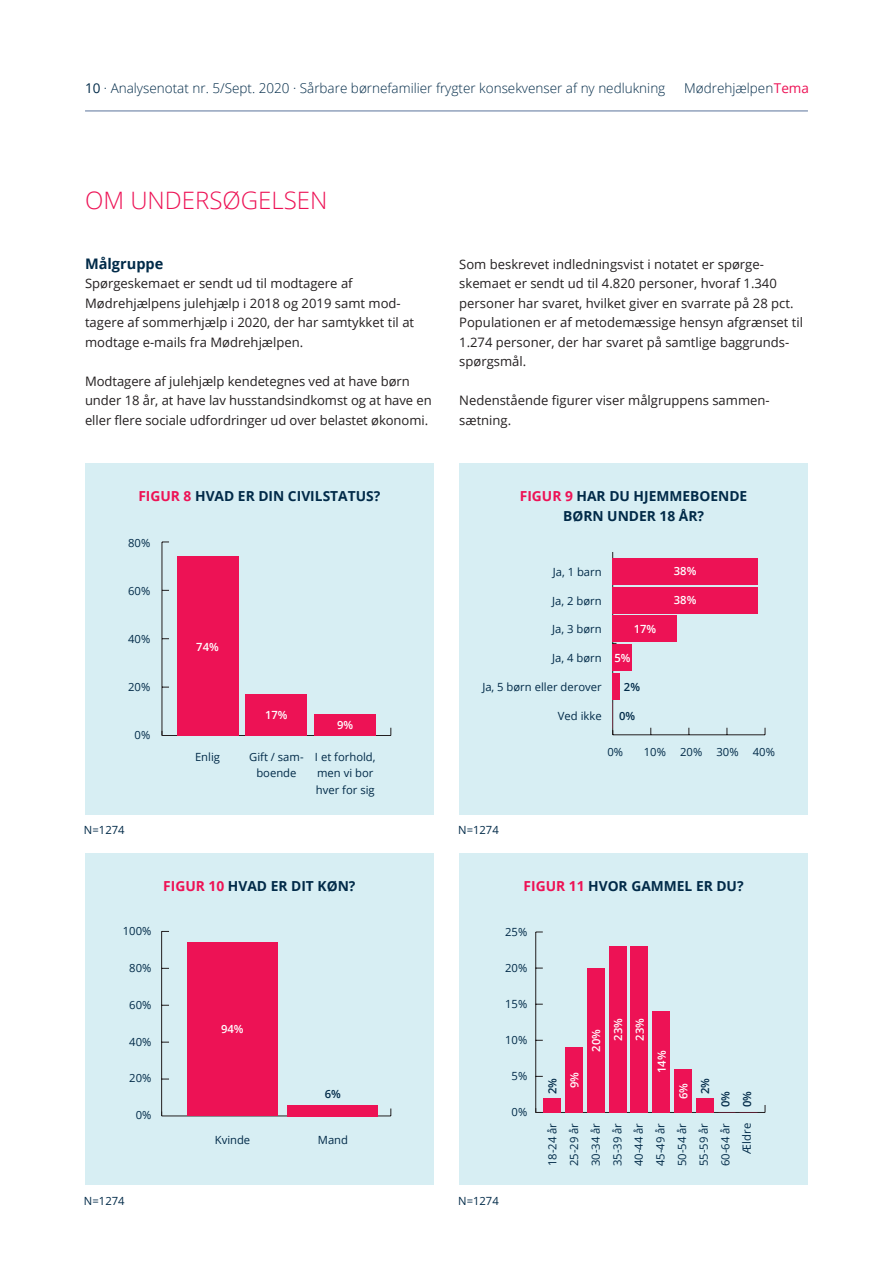
<style>
.page{position:relative;width:893px;height:1263px;background:#fff}
.page>*{position:absolute;margin:0;border:0;box-sizing:border-box;transform-origin:0 0}
.Temamanchet{font:300 24px "Open Sans";color:#ed1255}
.Afsnitsrubrikker{font:700 14.55px "Open Sans";color:#012a48}
.Figurtitler{font:700 13.8px "Open Sans";color:#012a48}
.t1{font:300 13.5px "Open Sans";color:#012a48}
.Brødtekst_8_7_13{font:13.05px/19.5px "Open Sans";color:#231f20}
.Figurtekst{font:11.25px/16.5px "Open Sans";color:#012a48}
.Figurtal{font:600 11.25px "Open Sans";color:#fff}
.Figurtal-2{font:600 11.25px "Open Sans";color:#012a48}
.s1{font-weight:400}
.s2{font-weight:400;color:#ed1255}
.s3{color:#ed1255}
</style>
<div class="page">
<hr style="left:85px;top:111px;width:723px;height:1px;background:#5b749b">
<div style="left:85px;top:464px;width:349px;height:351px;background:#d7eef3"></div>
<div style="left:459px;top:464px;width:349px;height:351px;background:#d7eef3"></div>
<div style="left:85px;top:854px;width:349px;height:331px;background:#d7eef3"></div>
<hr style="left:162px;top:1115px;width:229px;height:1px;background:#231f20">
<hr style="left:161px;top:931px;width:1px;height:185px;background:#231f20">
<div style="left:288px;top:1105px;width:90px;height:11px;background:#ed1255"></div>
<div style="left:188px;top:942px;width:90px;height:174px;background:#ed1255"></div>
<hr style="left:162px;top:735px;width:229px;height:1px;background:#231f20">
<hr style="left:162px;top:542px;width:1px;height:193px;background:#231f20">
<div style="left:314px;top:714px;width:62px;height:22px;background:#ed1255"></div>
<div style="left:245px;top:694px;width:62px;height:42px;background:#ed1255"></div>
<div style="left:177px;top:556px;width:62px;height:180px;background:#ed1255"></div>
<hr style="left:613px;top:734px;width:152px;height:1px;background:#231f20">
<hr style="left:612px;top:552px;width:1px;height:183px;background:#231f20">
<div style="left:612px;top:674px;width:8px;height:26px;background:#ed1255"></div>
<div style="left:612px;top:645px;width:20px;height:26px;background:#ed1255"></div>
<div style="left:612px;top:616px;width:65px;height:26px;background:#ed1255"></div>
<div style="left:612px;top:587px;width:146px;height:26px;background:#ed1255"></div>
<div style="left:612px;top:558px;width:146px;height:26px;background:#ed1255"></div>
<div style="left:459px;top:854px;width:349px;height:331px;background:#d7eef3"></div>
<hr style="left:536px;top:1112px;width:229px;height:1px;background:#231f20">
<hr style="left:535px;top:932px;width:1px;height:180px;background:#231f20">
<svg style="left:535px;top:1108px;width:6px;height:5px"></svg>
<div style="left:696px;top:1098px;width:18px;height:15px;background:#ed1255"></div>
<div style="left:674px;top:1069px;width:18px;height:44px;background:#ed1255"></div>
<div style="left:653px;top:1011px;width:17px;height:102px;background:#ed1255"></div>
<div style="left:631px;top:946px;width:17px;height:167px;background:#ed1255"></div>
<div style="left:609px;top:946px;width:17px;height:167px;background:#ed1255"></div>
<div style="left:587px;top:968px;width:18px;height:145px;background:#ed1255"></div>
<div style="left:565px;top:1047px;width:18px;height:66px;background:#ed1255"></div>
<div style="left:543px;top:1098px;width:18px;height:15px;background:#ed1255"></div>
<p class="t1" style="left:85px;top:79px;width:582px"><span class="s1">10</span> · Analysenotat nr. 5/Sept. 2020 · Sårbare børnefamilier frygter konsekvenser af ny nedlukning</p>
<p class="t1" style="left:684px;top:79px;width:126px">Mødrehjælpen<span class="s2">Tema</span></p>
<p class="Temamanchet" style="left:85px;top:184px;width:244px">OM UNDERSØGELSEN</p>
<p class="Afsnitsrubrikker" style="left:85px;top:253px;width:80px">Målgruppe</p>
<p class="Brødtekst_8_7_13" style="left:85px;top:273px;width:331px">Spørgeskemaet er sendt ud til modtagere af Mødrehjælpens julehjælp i 2018 og 2019 samt mod&shy;tagere af sommerhjælp i 2020, der har samtykket til at modtage e-mails fra Mødrehjælpen.</p>
<p class="Brødtekst_8_7_13" style="left:85px;top:371px;width:348px">Modtagere af julehjælp kendetegnes ved at have børn under 18 år, at have lav husstandsindkomst og at have en eller flere sociale udfordringer ud over belastet økonomi.</p>
<p class="Figurtitler" style="left:138px;top:486px;width:244px"><span class="s3">FIGUR 8</span> HVAD ER DIN CIVILSTATUS?</p>
<p class="Figurtekst" style="left:128px;top:534px;width:24px">80%</p>
<p class="Figurtekst" style="left:128px;top:582px;width:24px">60%</p>
<p class="Figurtekst" style="left:128px;top:630px;width:24px">40%</p>
<p class="Figurtekst" style="left:128px;top:678px;width:24px">20%</p>
<p class="Figurtekst" style="left:135px;top:726px;width:17px">0%</p>
<p class="Figurtekst" style="left:84px;top:821px;width:42px">N=1274</p>
<p class="Figurtal" style="left:196px;top:639px;width:24px">74%</p>
<p class="Figurtal" style="left:265px;top:708px;width:24px">17%</p>
<p class="Figurtekst" style="left:195px;top:748px;width:27px">Enlig</p>
<p class="Figurtekst" style="left:249px;top:748px;width:56px">Gift / sam-</p>
<p class="Figurtekst" style="left:256px;top:765px;width:42px">boende</p>
<p class="Figurtal" style="left:337px;top:717px;width:18px">9%</p>
<p class="Figurtekst" style="left:315px;top:748px;width:62px">I et forhold, men vi bor hver for sig</p>
<p class="Figurtitler" style="left:163px;top:876px;width:194px"><span class="s3">FIGUR 10</span> HVAD ER DIT KØN?</p>
<p class="Figurtekst" style="left:123px;top:923px;width:30px">100%</p>
<p class="Figurtekst" style="left:129px;top:959px;width:24px">80%</p>
<p class="Figurtekst" style="left:129px;top:996px;width:24px">60%</p>
<p class="Figurtekst" style="left:129px;top:1033px;width:24px">40%</p>
<p class="Figurtekst" style="left:129px;top:1070px;width:24px">20%</p>
<p class="Figurtekst" style="left:136px;top:1106px;width:17px">0%</p>
<p class="Figurtal" style="left:221px;top:1021px;width:24px">94%</p>
<p class="Figurtal-2" style="left:325px;top:1086px;width:18px">6%</p>
<p class="Figurtekst" style="left:215px;top:1132px;width:37px">Kvinde</p>
<p class="Figurtekst" style="left:318px;top:1132px;width:32px">Mand</p>
<p class="Figurtekst" style="left:84px;top:1192px;width:42px">N=1274</p>
<p class="Brødtekst_8_7_13" style="left:459px;top:254px;width:345px">Som beskrevet indledningsvist i notatet er spørge&shy;skemaet er sendt ud til 4.820 personer, hvoraf 1.340 personer har svaret, hvilket giver en svarrate på 28 pct.<br>Populationen er af metodemæssige hensyn afgrænset til 1.274 personer, der har svaret på samtlige baggrunds&shy;spørgsmål.</p>
<p class="Brødtekst_8_7_13" style="left:459px;top:390px;width:312px">Nedenstående figurer viser målgruppens sammen&shy;sætning.</p>
<p class="Figurtitler" style="left:520px;top:486px;width:229px"><span class="s3">FIGUR 9</span> HAR DU HJEMMEBOENDE</p>
<p class="Figurtitler" style="left:563px;top:506px;width:143px">BØRN UNDER 18 ÅR?</p>
<p class="Figurtekst" style="left:553px;top:563px;width:50px">Ja, 1 barn</p>
<p class="Figurtekst" style="left:552px;top:592px;width:51px">Ja, 2 børn</p>
<p class="Figurtekst" style="left:552px;top:621px;width:51px">Ja, 3 børn</p>
<p class="Figurtekst" style="left:552px;top:649px;width:51px">Ja, 4 børn</p>
<p class="Figurtekst" style="left:482px;top:678px;width:121px">Ja, 5 børn eller derover</p>
<p class="Figurtekst" style="left:558px;top:707px;width:45px">Ved ikke</p>
<p class="Figurtal" style="left:634px;top:622px;width:24px">17%</p>
<p class="Figurtal" style="left:614px;top:651px;width:18px">5%</p>
<p class="Figurtal-2" style="left:624px;top:679px;width:18px">2%</p>
<p class="Figurtal-2" style="left:619px;top:708px;width:18px">0%</p>
<p class="Figurtal" style="left:674px;top:564px;width:24px">38%</p>
<p class="Figurtal" style="left:674px;top:592px;width:24px">38%</p>
<p class="Figurtekst" style="left:458px;top:821px;width:42px">N=1274</p>
<p class="Figurtekst" style="left:607px;top:744px;width:17px">0%</p>
<p class="Figurtekst" style="left:644px;top:744px;width:24px">10%</p>
<p class="Figurtekst" style="left:680px;top:744px;width:24px">20%</p>
<p class="Figurtekst" style="left:716px;top:744px;width:24px">30%</p>
<p class="Figurtekst" style="left:753px;top:744px;width:24px">40%</p>
<p class="Figurtitler" style="left:523px;top:876px;width:222px"><span class="s3">FIGUR 11</span> HVOR GAMMEL ER DU?</p>
<p class="Figurtekst" style="left:505px;top:923px;width:24px">25%</p>
<p class="Figurtekst" style="left:505px;top:959px;width:24px">20%</p>
<p class="Figurtekst" style="left:505px;top:995px;width:24px">15%</p>
<p class="Figurtekst" style="left:505px;top:1031px;width:24px">10%</p>
<p class="Figurtekst" style="left:512px;top:1067px;width:17px">5%</p>
<p class="Figurtekst" style="left:512px;top:1103px;width:17px">0%</p>
<p class="Figurtekst" style="left:544px;top:1166px;width:45px;rotate:-90deg">18-24 år</p>
<p class="Figurtekst" style="left:565px;top:1166px;width:45px;rotate:-90deg">25-29 år</p>
<p class="Figurtekst" style="left:587px;top:1166px;width:45px;rotate:-90deg">30-34 år</p>
<p class="Figurtekst" style="left:609px;top:1166px;width:45px;rotate:-90deg">35-39 år</p>
<p class="Figurtekst" style="left:630px;top:1166px;width:45px;rotate:-90deg">40-44 år</p>
<p class="Figurtekst" style="left:652px;top:1166px;width:45px;rotate:-90deg">45-49 år</p>
<p class="Figurtekst" style="left:673px;top:1166px;width:45px;rotate:-90deg">50-54 år</p>
<p class="Figurtekst" style="left:695px;top:1166px;width:45px;rotate:-90deg">55-59 år</p>
<p class="Figurtekst" style="left:717px;top:1166px;width:45px;rotate:-90deg">60-64 år</p>
<p class="Figurtekst" style="left:738px;top:1153px;width:32px;rotate:-90deg">Ældre</p>
<p class="Figurtal" style="left:588px;top:1051px;width:24px;rotate:-90deg">20%</p>
<p class="Figurtal" style="left:610px;top:1041px;width:24px;rotate:-90deg">23%</p>
<p class="Figurtal" style="left:632px;top:1041px;width:24px;rotate:-90deg">23%</p>
<p class="Figurtal" style="left:654px;top:1073px;width:24px;rotate:-90deg">14%</p>
<p class="Figurtal" style="left:567px;top:1088px;width:18px;rotate:-90deg">9%</p>
<p class="Figurtal-2" style="left:545px;top:1094px;width:18px;rotate:-90deg">2%</p>
<p class="Figurtal-2" style="left:697px;top:1094px;width:18px;rotate:-90deg">2%</p>
<p class="Figurtal" style="left:676px;top:1099px;width:18px;rotate:-90deg">6%</p>
<p class="Figurtal-2" style="left:718px;top:1107px;width:18px;rotate:-90deg">0%</p>
<p class="Figurtal-2" style="left:739px;top:1107px;width:18px;rotate:-90deg">0%</p>
<p class="Figurtekst" style="left:458px;top:1192px;width:42px">N=1274</p>
</div>
